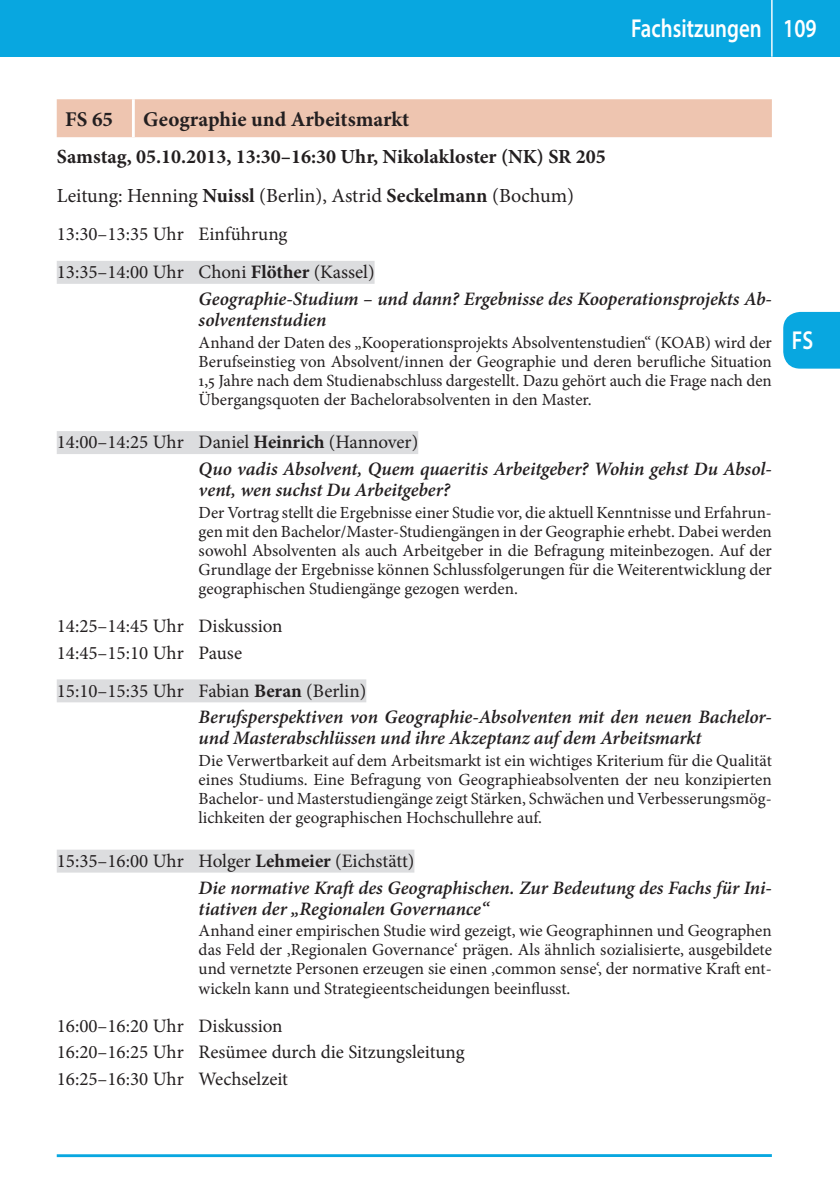
<style>
.page{position:relative;width:840px;height:1191px;background:#fff}
.page>*{position:absolute;margin:0;border:0;box-sizing:border-box;transform-origin:0 0}
.t1{font:600 26px "Myriad Pro";color:#fff;scale:.8 1}
.t2{font:700 21px "Minion Pro";color:#231f20}
.t3{font:700 20px/39px "Minion Pro";color:#231f20}
.t4{font:italic 600 19px/26.6px "Minion Pro";letter-spacing:-.005em;color:#231f20}
.t5{font:19px/26.6px "Minion Pro";letter-spacing:-.005em;color:#231f20}
.t6{font:17px/19px "Minion Pro";color:#231f20;text-align:justify}
.s1{font-weight:400}
.s2{font-weight:700}
.s3{font-weight:400;font-style:normal}
.s4{font-weight:700;font-style:normal}
</style>
<div class="page">
<div style="left:0;top:0;width:839px;height:57px;background:#08a7e0"></div>
<hr style="left:770px;top:0;width:2px;height:57px;background:#fff">
<hr style="left:57px;top:1154px;width:714px;height:3px;background:#08a7e0">
<div style="left:783px;top:312px;width:56px;height:57px;background:#08a7e0"></div>
<div style="left:57px;top:261px;width:317px;height:23px;background:#dcdddf"></div>
<div style="left:57px;top:431px;width:361px;height:23px;background:#dcdddf"></div>
<div style="left:57px;top:679px;width:309px;height:23px;background:#dcdddf"></div>
<div style="left:57px;top:849px;width:357px;height:23px;background:#dcdddf"></div>
<div style="left:57px;top:99px;width:714px;height:38px;background:#eec5b0"></div>
<hr style="left:132px;top:99px;width:3px;height:38px;background:#fff">
<h1 class="t1" style="left:630px;top:12px;width:233px">Fachsitzungen 109</h1>
<p class="t2" style="left:65px;top:104px;width:49px">FS 65</p>
<p class="t2" style="left:143px;top:104px;width:267px">Geographie und Arbeitsmarkt</p>
<p class="t3" style="left:57px;top:137px;width:550px">Samstag, 05.10.2013, 13:30–16:30 Uhr, Nikolakloster (NK) SR 205<br><span class="s1">Leitung: Henning</span> Nuissl <span class="s1">(Berlin), Astrid</span> Seckelmann <span class="s1">(Bochum)</span></p>
<p class="t5" style="left:57px;top:215px;width:319px;line-height:38px">13:30–13:35 Uhr Einführung<br>13:35–14:00 Uhr Choni <span class="s2">Flöther</span> (Kassel)</p>
<p class="t4" style="left:198px;top:288px;width:574px;line-height:21px">Geographie-Studium – und dann? Ergebnisse des Kooperationsprojekts Ab&shy;solventenstudien</p>
<p class="t6" style="left:198px;top:333px;width:574px">Anhand der Daten des „Kooperationsprojekts Absolventenstudien“ (KOAB) wird der Berufseinstieg von Absolvent/innen der Geographie und deren berufliche Situation 1,5 Jahre nach dem Studienabschluss dargestellt. Dazu gehört auch die Frage nach den Übergangsquoten der Bachelorabsolventen in den Master.</p>
<p class="t4" style="left:198px;top:429px;width:574px;text-indent:-142px"><span class="s3">14:00–14:25 Uhr Daniel</span> <span class="s4">Heinrich</span> <span class="s3">(Hannover)<br></span>Quo vadis Absolvent, Quem quaeritis Arbeitgeber? Wohin gehst Du Absol-</p>
<p class="t4" style="left:198px;top:476px;width:253px">vent, wen suchst Du Arbeitgeber?</p>
<p class="t6" style="left:198px;top:503px;width:574px">Der Vortrag stellt die Ergebnisse einer Studie vor, die aktuell Kenntnisse und Erfahrun&shy;gen mit den Bachelor/Master-Studiengängen in der Geographie erhebt. Dabei werden sowohl Absolventen als auch Arbeitgeber in die Befragung miteinbezogen. Auf der Grundlage der Ergebnisse können Schlussfolgerungen für die Weiterentwicklung der geographischen Studiengänge gezogen werden.</p>
<p class="t5" style="left:57px;top:612px;width:227px">14:25–14:45 Uhr Diskussion<br>14:45–15:10 Uhr Pause</p>
<p class="t4" style="left:198px;top:677px;width:574px;text-indent:-142px"><span class="s3">15:10–15:35 Uhr Fabian</span> <span class="s4">Beran</span> <span class="s3">(Berlin)<br></span>Berufsperspektiven von Geographie-Absolventen mit den neuen Bachelor-</p>
<p class="t4" style="left:198px;top:725px;width:504px">und Masterabschlüssen und ihre Akzeptanz auf dem Arbeitsmarkt</p>
<p class="t6" style="left:198px;top:751px;width:574px">Die Verwertbarkeit auf dem Arbeitsmarkt ist ein wichtiges Kriterium für die Qualität eines Studiums. Eine Befragung von Geographieabsolventen der neu konzipierten Bachelor- und Masterstudiengänge zeigt Stärken, Schwächen und Verbesserungsmög&shy;lichkeiten der geographischen Hochschullehre auf.</p>
<p class="t4" style="left:198px;top:847px;width:574px;text-indent:-142px"><span class="s3">15:35–16:00 Uhr Holger</span> <span class="s4">Lehmeier</span> <span class="s3">(Eichstätt)<br></span>Die normative Kraft des Geographischen. Zur Bedeutung des Fachs für Ini-</p>
<p class="t4" style="left:198px;top:895px;width:292px">tiativen der „Regionalen Governance“</p>
<p class="t6" style="left:198px;top:921px;width:574px">Anhand einer empirischen Studie wird gezeigt, wie Geographinnen und Geographen das Feld der ‚Regionalen Governance‘ prägen. Als ähnlich sozialisierte, ausgebildete und vernetzte Personen erzeugen sie einen ‚common sense‘, der normative Kraft ent&shy;wickeln kann und Strategieentscheidungen beeinflusst.</p>
<p class="t5" style="left:57px;top:1012px;width:409px">16:00–16:20 Uhr Diskussion<br>16:20–16:25 Uhr Resümee durch die Sitzungsleitung<br>16:25–16:30 Uhr Wechselzeit</p>
<h1 class="t1" style="left:791px;top:324px;width:28px">FS</h1>
</div>
